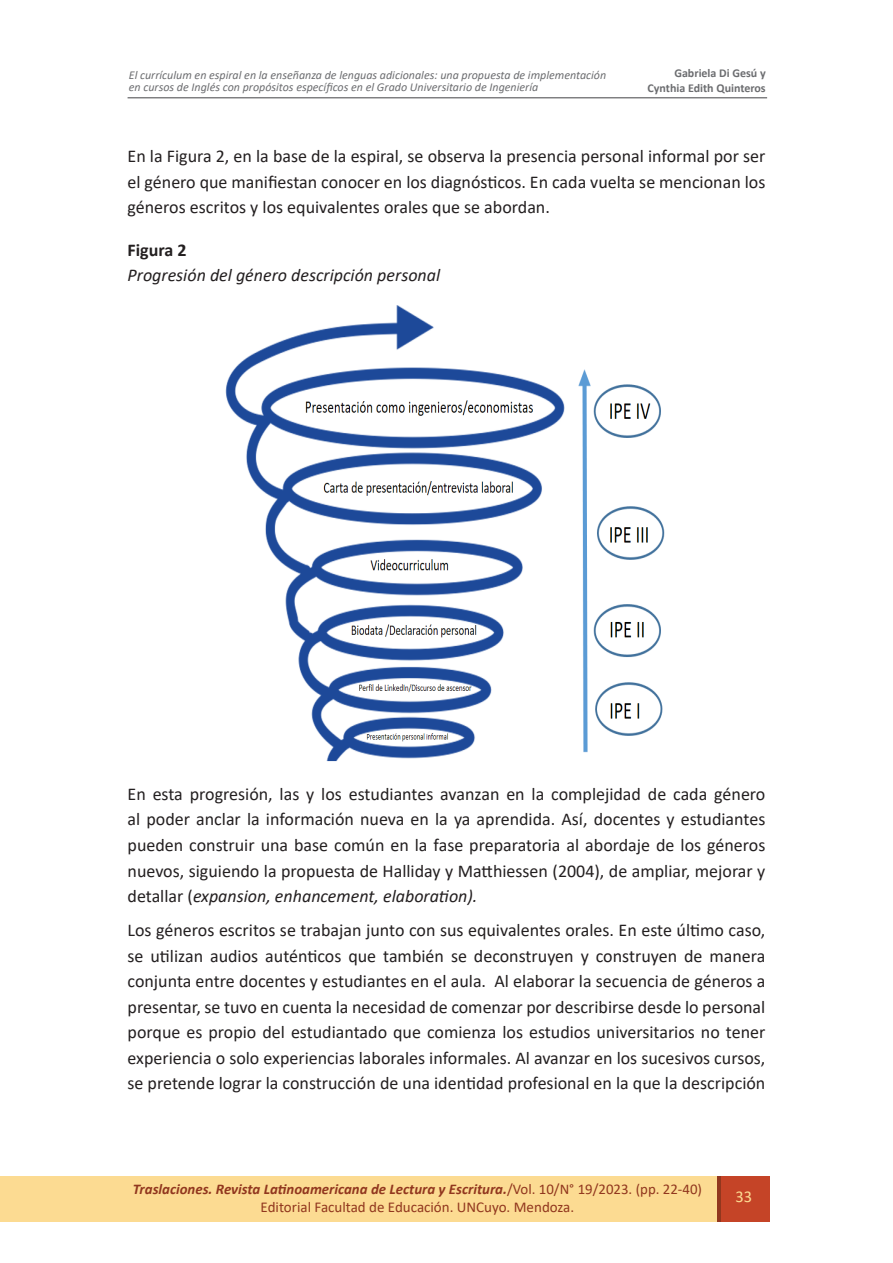
<style>
.page{position:relative;width:893px;height:1263px;background:#fff}
.page>*{position:absolute;margin:0;border:0;box-sizing:border-box;transform-origin:0 0}
.t1{font:18px/25.5px "Calibri";color:#231f20;text-align:justify}
.t2{font:italic 18px "Calibri";color:#231f20}
.t3{font:700 18px "Calibri";color:#231f20}
.t4{font:16.5px "Calibri";color:#fcdb92}
.t5{font:15px "Calibri";color:#91371e}
.t6{font:italic 700 14.85px "Calibri";color:#91371e}
.Título_Principal{font:italic 12px/12px "Calibri";color:#6c6d70}
.t7{font:700 12px/14.4px "Calibri";color:#6c6d70;text-align:right}
.s1{font-style:italic}
.s2{font-weight:400;font-style:normal}
</style>
<div class="page">
<div style="left:718px;top:1176px;width:52px;height:46px;background:#c54427"></div>
<div style="left:0;top:1176px;width:719px;height:46px;background:#fcdb92"></div>
<hr style="left:718px;top:1176px;width:3px;height:46px;background:#91371e">
<hr style="left:128px;top:97px;width:639px;height:1px;background:#57585a">
<img style="left:225px;top:306px;width:440px;height:456px">
<p class="Título_Principal" style="left:129px;top:69px;width:479px">El currículum en espiral en la enseñanza de lenguas adicionales: una propuesta de implementación en cursos de Inglés con propósitos específicos en el Grado Universitario de Ingeniería</p>
<p class="t7" style="left:647px;top:66px;width:120px">Gabriela Di Gesú y<br>Cynthia Edith Quinteros</p>
<p class="t1" style="left:128px;top:143px;width:639px">En la Figura 2, en la base de la espiral, se observa la presencia personal informal por ser el género que manifiestan conocer en los diagnósticos. En cada vuelta se mencionan los géneros escritos y los equivalentes orales que se abordan.</p>
<p class="t3" style="left:128px;top:237px;width:60px">Figura 2</p>
<p class="t2" style="left:128px;top:263px;width:314px">Progresión del género descripción personal</p>
<p class="t1" style="left:128px;top:781px;width:639px">En esta progresión, las y los estudiantes avanzan en la complejidad de cada género al poder anclar la información nueva en la ya aprendida. Así, docentes y estudiantes pueden construir una base común en la fase preparatoria al abordaje de los géneros nuevos, siguiendo la propuesta de Halliday y Matthiessen (2004), de ampliar, mejorar y detallar (<span class="s1">expansion, enhancement, elaboration).</span></p>
<p class="t1" style="left:128px;top:917px;width:639px">Los géneros escritos se trabajan junto con sus equivalentes orales. En este último caso, se utilizan audios auténticos que también se deconstruyen y construyen de manera conjunta entre docentes y estudiantes en el aula. Al elaborar la secuencia de géneros a presentar, se tuvo en cuenta la necesidad de comenzar por describirse desde lo personal porque es propio del estudiantado que comienza los estudios universitarios no tener experiencia o solo experiencias laborales informales. Al avanzar en los sucesivos cursos, se pretende lograr la construcción de una identidad profesional en la que la descripción</p>
<p class="t6" style="left:133px;top:1179px;width:571px">Traslaciones. Revista Latinoamericana de Lectura y Escritura.<span class="s2">/Vol. 10/N° 19/2023. (pp. 22-40)</span></p>
<p class="t5" style="left:261px;top:1197px;width:315px">Editorial Facultad de Educación. UNCuyo. Mendoza.</p>
<p class="t4" style="left:736px;top:1185px;width:18px">33</p>
</div>
